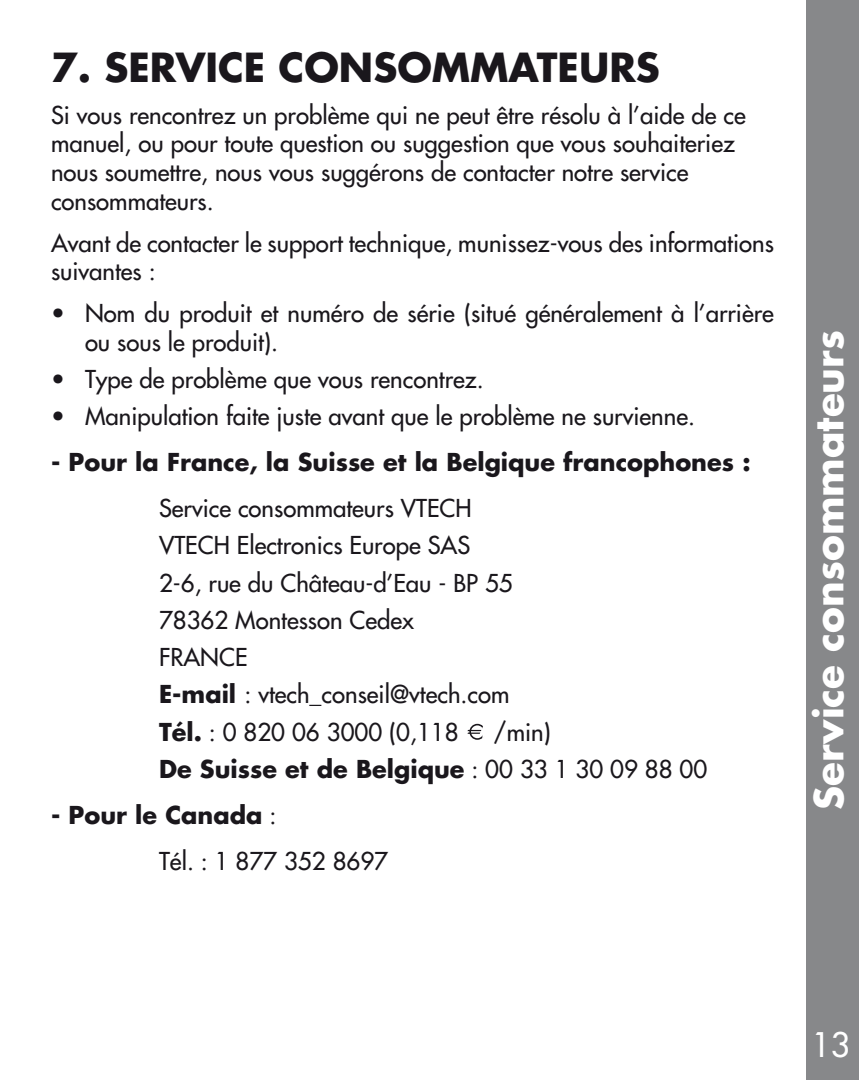
<style>
.page{position:relative;width:859px;height:1080px;background:#fff}
.page>*{position:absolute;margin:0;border:0;box-sizing:border-box;transform-origin:0 0}
.t1{font:700 39px "Futura";color:#1a171c}
.t2{font:700 39px "Futura";color:#fff}
.t3{font:33px "Futura";color:#fff}
.t4{font:24px/37.2px "Futura";color:#1a171c}
.t5{font:700 24px/37.2px "Futura";color:#1a171c}
.s1{font-weight:700}
.s2{font-weight:400}
</style>
<div class="page">
<div style="left:806px;top:0;width:53px;height:1080px;background:#87888a"></div>
<div style="left:469px;top:724px;width:16px;height:16px;border:2px solid #1a171c;border-radius:50%"></div>
<svg style="left:467px;top:725px;width:18px;height:14px"></svg>
<h1 class="t1" style="left:51px;top:42px;width:610px">7. SERVICE CONSOMMATEURS</h1>
<p class="t4" style="left:51px;top:101px;width:696px;line-height:28.8px">Si vous rencontrez un problème qui ne peut être résolu à l’aide de ce manuel, ou pour toute question ou suggestion que vous souhaiteriez nous soumettre, nous vous suggérons de contacter notre service consommateurs.</p>
<p class="t4" style="left:51px;top:228px;width:724px;line-height:28.8px">Avant de contacter le support technique, munissez-vous des informations suivantes :</p>
<p class="t4" style="left:85px;top:299px;width:690px;line-height:28.8px">Nom du produit et numéro de série (situé généralement à l’arrière ou sous le produit).</p>
<p class="t4" style="left:85px;top:361px;width:611px">Type de problème que vous rencontrez.<br>Manipulation faite juste avant que le problème ne survienne.</p>
<p class="t5" style="left:51px;top:443px;width:701px">- Pour la France, la Suisse et la Belgique francophones :</p>
<p class="t4" style="left:159px;top:490px;width:355px">Service consommateurs VTECH<br>VTECH Electronics Europe SAS<br>2-6, rue du Château-d’Eau - BP 55<br>78362 Montesson Cedex<br>FRANCE<br><span class="s1">E-mail</span> : vtech_conseil@vtech.com<br><span class="s1">Tél.</span> : 0 820 06 3000 (0,118</p>
<p class="t4" style="left:51px;top:295px;width:15px">•</p>
<p class="t4" style="left:51px;top:361px;width:15px">• •</p>
<p class="t5" style="left:159px;top:713px;width:550px;text-indent:334px"><span class="s2">/min)<br></span>De Suisse et de Belgique <span class="s2">: 00 33 1 30 09 88 00</span></p>
<p class="t4" style="left:159px;top:792px;width:231px;line-height:45.9px;text-indent:-108px"><span class="s1">- Pour le Canada</span> :<br>Tél. : 1 877 352 8697</p>
<h1 class="t2" style="left:803px;top:810px;width:481px;rotate:-90deg">Service consommateurs</h1>
<h2 class="t3" style="left:812px;top:1024px;width:40px">13</h2>
</div>
